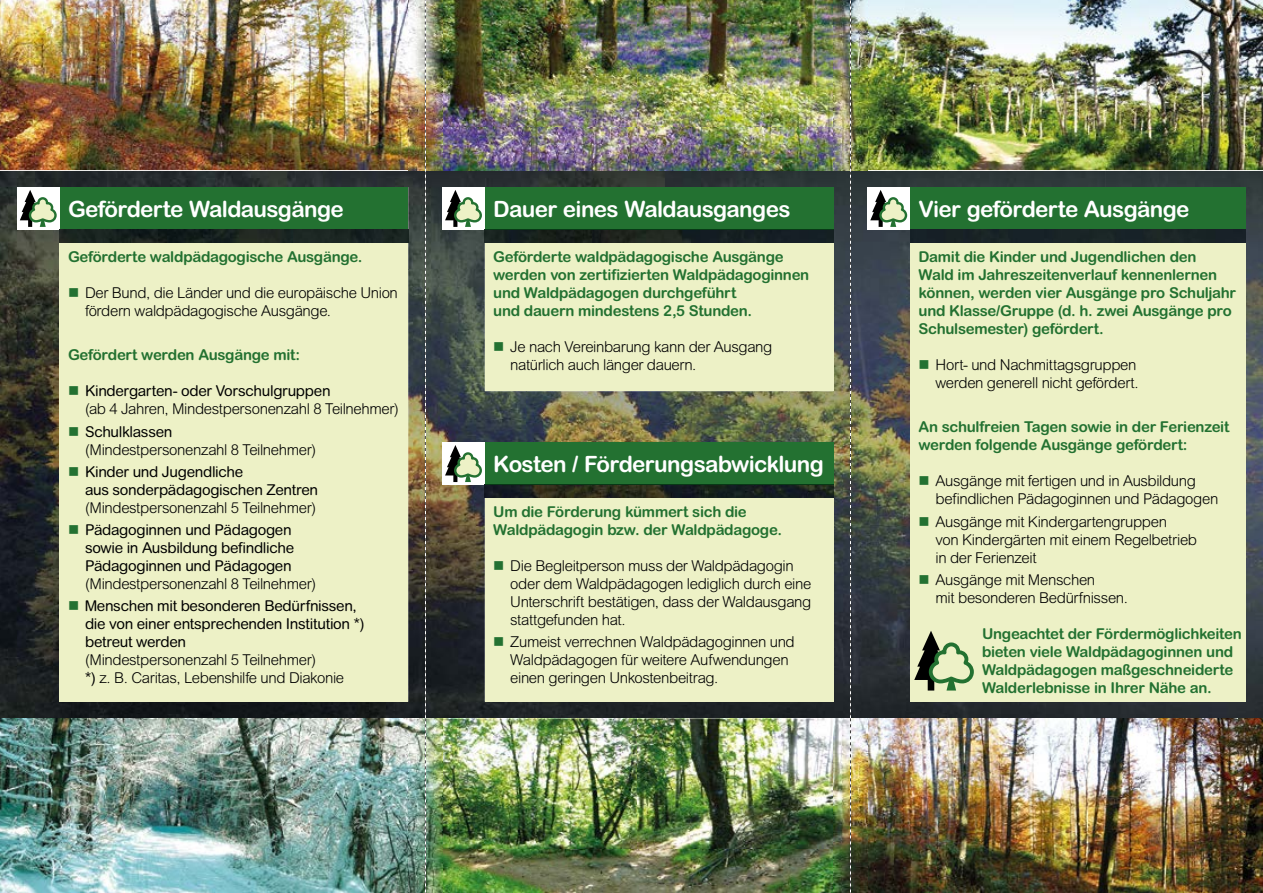
<style>
.page{position:relative;width:1263px;height:893px;background:#fff}
.page>*{position:absolute;margin:0;border:0;box-sizing:border-box;transform-origin:0 0}
.t1{font:700 22.5px "Arial Rounded MT Std";letter-spacing:-.03em;color:#fff}
.t2{font:300 15px/18px "Arial Rounded MT Std";letter-spacing:-.025em;color:#000}
.t3{font:700 15px/18px "Arial Rounded MT Std";letter-spacing:-.02em;color:#237131}
.t4{font:15px/18px "Arial Rounded MT Std";letter-spacing:-.02em;color:#000}
.s1{color:#237131}
.s2{font-weight:400}
</style>
<div class="page">
<img style="left:0;top:170px;width:1263px;height:99px">
<img style="left:0;top:269px;width:105px;height:450px">
<img style="left:369px;top:269px;width:157px;height:450px">
<img style="left:790px;top:269px;width:157px;height:450px">
<img style="left:1211px;top:269px;width:52px;height:450px">
<img style="left:526px;top:391px;width:264px;height:51px">
<img style="left:105px;top:702px;width:264px;height:17px">
<div style="left:526px;top:702px;width:264px;height:17px;background:#1e2326"></div>
<img style="left:947px;top:702px;width:264px;height:17px">
<div style="left:60px;top:187px;width:348px;height:43px;background:#237131"></div>
<div style="left:485px;top:187px;width:348px;height:43px;background:#237131"></div>
<div style="left:485px;top:442px;width:348px;height:43px;background:#237131"></div>
<div style="left:910px;top:187px;width:336px;height:43px;background:#237131"></div>
<div style="left:60px;top:242px;width:348px;height:460px;background:#edf1c6"></div>
<div style="left:485px;top:242px;width:348px;height:149px;background:#edf1c6"></div>
<div style="left:485px;top:497px;width:348px;height:205px;background:#edf1c6"></div>
<div style="left:910px;top:242px;width:336px;height:460px;background:#edf1c6"></div>
<img style="left:0;top:0;width:408px;height:170px">
<img style="left:0;top:719px;width:833px;height:174px">
<img style="left:867px;top:0;width:396px;height:170px">
<img style="left:833px;top:719px;width:430px;height:174px">
<div style="left:17px;top:187px;width:43px;height:43px;background:#fff"></div>
<svg style="left:20px;top:190px;width:37px;height:37px"></svg>
<div style="left:442px;top:187px;width:43px;height:43px;background:#fff"></div>
<svg style="left:445px;top:190px;width:37px;height:37px"></svg>
<div style="left:442px;top:442px;width:43px;height:43px;background:#fff"></div>
<svg style="left:445px;top:445px;width:37px;height:37px"></svg>
<div style="left:867px;top:187px;width:43px;height:43px;background:#fff"></div>
<svg style="left:870px;top:190px;width:38px;height:37px"></svg>
<svg style="left:914px;top:631px;width:60px;height:59px"></svg>
<img style="left:60px;top:230px;width:348px;height:12px">
<img style="left:485px;top:230px;width:348px;height:12px">
<img style="left:485px;top:485px;width:348px;height:12px">
<div style="left:910px;top:230px;width:336px;height:12px;background:#182327"></div>
<img style="left:408px;top:0;width:459px;height:170px">
<img style="left:442px;top:719px;width:425px;height:1px">
<svg style="left:425px;top:0;width:1px;height:893px"></svg>
<svg style="left:850px;top:0;width:1px;height:893px"></svg>
<h1 class="t1" style="left:68px;top:195px;width:277px">Geförderte Waldausgänge</h1>
<h1 class="t1" style="left:493px;top:195px;width:299px">Dauer eines Waldausganges</h1>
<p class="t3" style="left:68px;top:247px;width:296px">Geförderte waldpädagogische Ausgänge.</p>
<p class="t2" style="left:85px;top:284px;width:314px;text-indent:-17px"><span class="s1">■</span> Der Bund, die Länder und die europäische Union fördern waldpädagogische Ausgänge.</p>
<p class="t3" style="left:68px;top:346px;width:234px">Gefördert werden Ausgänge mit:</p>
<p class="t2" style="left:85px;top:382px;width:315px;text-indent:-17px"><span class="s1">■</span> <span class="s2">Kindergarten- oder Vorschulgruppen<br></span>(ab 4 Jahren, Mindestpersonenzahl 8 Teilnehmer)</p>
<p class="t2" style="left:85px;top:422px;width:233px;text-indent:-17px"><span class="s1">■</span> <span class="s2">Schulklassen </span>(Mindestpersonenzahl 8 Teilnehmer)</p>
<p class="t4" style="left:85px;top:463px;width:235px;text-indent:-17px"><span class="s1">■</span> Kinder und Jugendliche<br>aus sonderpädagogischen Zentren</p>
<p class="t2" style="left:85px;top:499px;width:233px">(Mindestpersonenzahl 5 Teilnehmer)</p>
<p class="t4" style="left:85px;top:521px;width:211px;text-indent:-17px"><span class="s1">■</span> Pädagoginnen und Pädagogen sowie in Ausbildung befindliche<br>Pädagoginnen und Pädagogen</p>
<p class="t2" style="left:85px;top:575px;width:233px">(Mindestpersonenzahl 8 Teilnehmer)</p>
<p class="t4" style="left:85px;top:597px;width:281px;text-indent:-17px"><span class="s1">■</span> Menschen mit besonderen Bedürfnissen, die von einer entsprechenden Institution *) betreut werden</p>
<p class="t2" style="left:85px;top:651px;width:261px">(Mindestpersonenzahl 5 Teilnehmer)<br><span class="s2">*)</span> z. B. Caritas, Lebenshilfe und Diakonie</p>
<p class="t3" style="left:493px;top:247px;width:318px">Geförderte waldpädagogische Ausgänge werden von zertifizierten Waldpädagoginnen und Waldpädagogen durchgeführt<br>und dauern mindestens 2,5 Stunden.</p>
<p class="t2" style="left:510px;top:338px;width:264px;text-indent:-17px"><span class="s1">■</span> Je nach Vereinbarung kann der Ausgang natürlich auch länger dauern.</p>
<h1 class="t1" style="left:493px;top:451px;width:332px">Kosten / Förderungsabwicklung</h1>
<p class="t3" style="left:493px;top:503px;width:290px">Um die Förderung kümmert sich die<br>Waldpädagogin bzw. der Waldpädagoge.</p>
<p class="t2" style="left:510px;top:557px;width:303px;text-indent:-17px"><span class="s1">■</span> Die Begleitperson muss der Waldpädagogin oder dem Waldpädagogen lediglich durch eine Unterschrift bestätigen, dass der Waldausgang stattgefunden hat.</p>
<p class="t2" style="left:510px;top:633px;width:286px;text-indent:-17px"><span class="s1">■</span> Zumeist verrechnen Waldpädagoginnen und<br>Waldpädagogen für weitere Aufwendungen einen geringen Unkostenbeitrag.</p>
<h1 class="t1" style="left:918px;top:195px;width:273px">Vier geförderte Ausgänge</h1>
<p class="t3" style="left:918px;top:247px;width:319px">Damit die Kinder und Jugendlichen den<br>Wald im Jahreszeitenverlauf kennenlernen können, werden vier Ausgänge pro Schuljahr und Klasse/Gruppe (d. h. zwei Ausgänge pro Schulsemester) gefördert.</p>
<p class="t2" style="left:918px;top:356px;width:222px;text-align:right"><span class="s1">■</span> Hort- und Nachmittagsgruppen werden generell nicht gefördert.</p>
<p class="t3" style="left:918px;top:418px;width:312px">An schulfreien Tagen sowie in der Ferienzeit werden folgende Ausgänge gefördert:</p>
<p class="t2" style="left:935px;top:472px;width:284px;text-indent:-17px"><span class="s1">■</span> Ausgänge mit fertigen und in Ausbildung befindlichen Pädagoginnen und Pädagogen</p>
<p class="t2" style="left:935px;top:512px;width:263px;text-indent:-17px"><span class="s1">■</span> Ausgänge mit Kindergartengruppen<br>von Kindergärten mit einem Regelbetrieb in der Ferienzeit</p>
<p class="t2" style="left:935px;top:571px;width:194px;text-indent:-17px"><span class="s1">■</span> Ausgänge mit Menschen<br>mit besonderen Bedürfnissen.</p>
<p class="t3" style="left:982px;top:624px;width:261px">Ungeachtet der Fördermöglichkeiten bieten viele Waldpädagoginnen und Waldpädagogen maßgeschneiderte Walderlebnisse in Ihrer Nähe an.</p>
</div>
